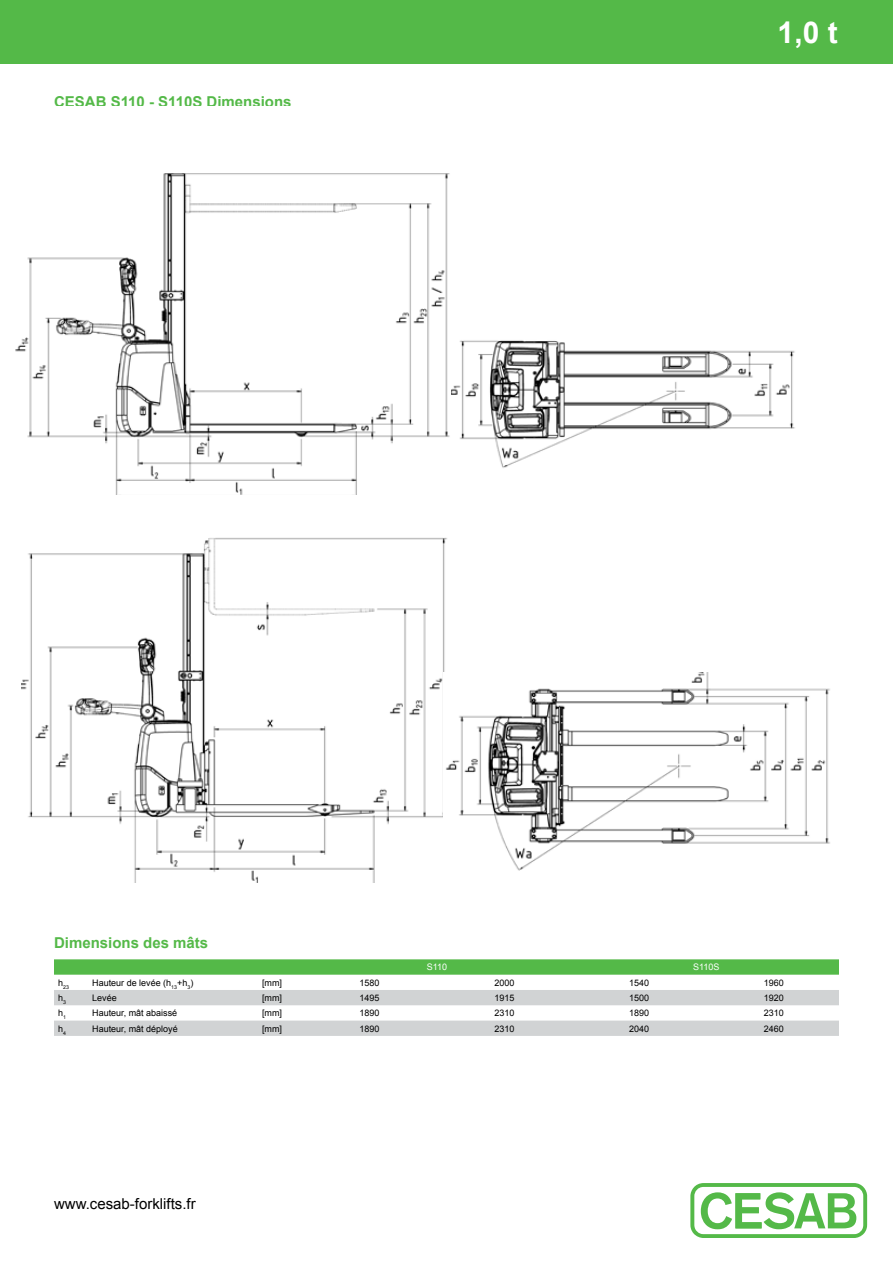
<style>
.page{position:relative;width:893px;height:1263px;background:#fff}
.page>*{position:absolute;margin:0;border:0;box-sizing:border-box;transform-origin:0 0}
.t1{font:700 30px "Arial";color:#fff}
.t2{font:700 15px "Arial";color:#54b948}
.t3{font:15px "Arial";color:#000}
.t4{font:9px "Arial";color:#000}
.t5{font:9px "Arial";color:#fff}
.t6{font:5.25px "Arial";color:#000}
</style>
<div class="page">
<div style="left:0;top:0;width:893px;height:64px;background:#54b948"></div>
<svg style="left:54px;top:959px;width:785px;height:16px;background:#5bbb4f"></svg>
<svg style="left:54px;top:990px;width:785px;height:46px"></svg>
<img style="left:15px;top:173px;width:437px;height:321px">
<img style="left:452px;top:340px;width:343px;height:128px">
<img style="left:21px;top:537px;width:426px;height:345px">
<img style="left:443px;top:673px;width:387px;height:209px">
<svg style="left:690px;top:1183px;width:177px;height:55px"></svg>
<h2 class="t2" style="left:54px;top:92px;width:239px">CESAB S110 - S110S Dimensions</h2>
<h1 class="t1" style="left:778px;top:12px;width:62px">1,0 t</h1>
<h2 class="t2" style="left:54px;top:933px;width:156px">Dimensions des mâts</h2>
<p class="t5" style="left:427px;top:961px;width:22px">S110</p>
<p class="t5" style="left:693px;top:961px;width:28px">S110S</p>
<p class="t6" style="left:58px;top:983px;width:12px"><sup>h</sup>23</p>
<p class="t4" style="left:92px;top:976px;width:103px">Hauteur de levée (h<sub>13</sub>+h<sub>3</sub>)</p>
<p class="t4" style="left:262px;top:976px;width:21px">[mm]</p>
<p class="t4" style="left:360px;top:976px;width:22px">1580</p>
<p class="t4" style="left:494px;top:976px;width:22px">2000</p>
<p class="t4" style="left:629px;top:976px;width:22px">1540</p>
<p class="t4" style="left:764px;top:976px;width:22px">1960</p>
<p class="t4" style="left:58px;top:992px;width:9px">h<sub>3</sub></p>
<p class="t4" style="left:92px;top:992px;width:26px">Levée</p>
<p class="t4" style="left:262px;top:992px;width:21px">[mm]</p>
<p class="t4" style="left:360px;top:992px;width:22px">1495</p>
<p class="t4" style="left:494px;top:992px;width:22px">1915</p>
<p class="t4" style="left:629px;top:992px;width:22px">1500</p>
<p class="t4" style="left:764px;top:992px;width:22px">1920</p>
<p class="t4" style="left:58px;top:1007px;width:9px">h<sub>1</sub></p>
<p class="t4" style="left:92px;top:1007px;width:87px">Hauteur, mât abaissé</p>
<p class="t4" style="left:262px;top:1007px;width:21px">[mm]</p>
<p class="t4" style="left:360px;top:1007px;width:22px">1890</p>
<p class="t4" style="left:494px;top:1007px;width:22px">2310</p>
<p class="t4" style="left:629px;top:1007px;width:22px">1890</p>
<p class="t4" style="left:764px;top:1007px;width:22px">2310</p>
<p class="t4" style="left:58px;top:1022px;width:9px">h<sub>4</sub></p>
<p class="t4" style="left:92px;top:1022px;width:87px">Hauteur, mât déployé</p>
<p class="t4" style="left:262px;top:1022px;width:21px">[mm]</p>
<p class="t4" style="left:360px;top:1022px;width:22px">1890</p>
<p class="t4" style="left:494px;top:1022px;width:22px">2310</p>
<p class="t4" style="left:629px;top:1022px;width:22px">2040</p>
<p class="t4" style="left:764px;top:1022px;width:22px">2460</p>
<h2 class="t3" style="left:54px;top:1194px;width:143px">www.cesab-forklifts.fr</h2>
</div>
